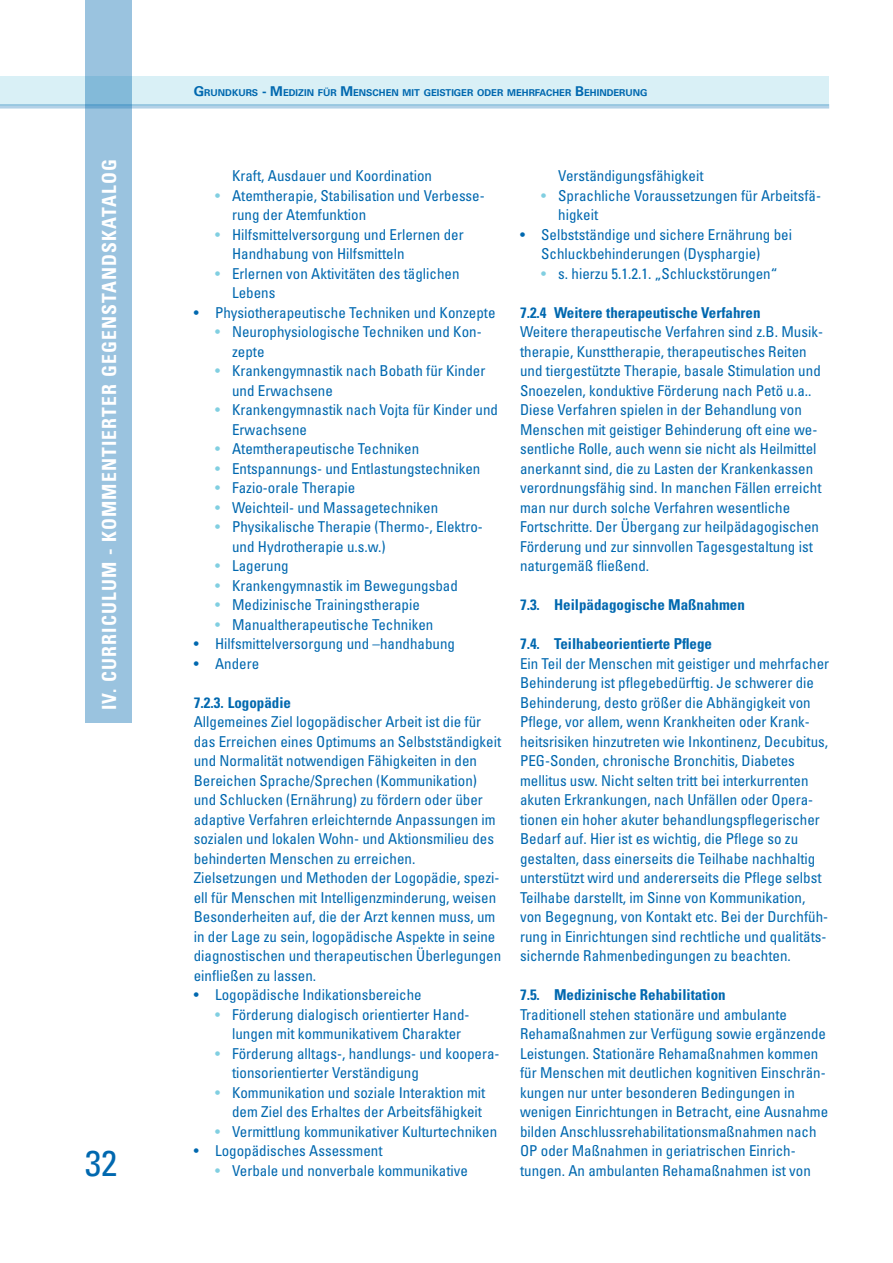
<style>
.page{position:relative;width:893px;height:1263px;background:#fff}
.page>*{position:absolute;margin:0;border:0;box-sizing:border-box;transform-origin:0 0}
.t1{font:condensed 36px "Univers";color:#0068af}
.t2{font:700 condensed 19.5px "Univers";letter-spacing:.06em;color:#fff}
.t3{font:condensed 15px/19.5px "Univers";color:#0068af}
.t4{font:700 condensed 15px "Univers";color:#0068af}
.t5{font:700 9.45px "Univers";color:#0068af}
.s1{font-size:13.5px}
.s2{color:#81cfe1}
</style>
<div class="page">
<div style="left:0;top:77px;width:829px;height:29px;background:#d9f0f6"></div>
<svg style="left:0;top:104px;width:829px;height:5px;background:#afd1e6"></svg>
<div style="left:85px;top:0;width:47px;height:723px;background:#9ac3df"></div>
<h2 class="t2" style="left:97px;top:710px;width:550px;rotate:-90deg">IV. Curriculum - Kommentierter Gegenstandskatalog</h2>
<h1 class="t1" style="left:85px;top:1140px;width:33px">32</h1>
<p class="t5" style="left:194px;top:88px;width:454px"><span class="s1">G</span>RUNDKURS <span class="s1">- M</span>EDIZIN FÜR <span class="s1">M</span>ENSCHEN MIT GEISTIGER ODER MEHRFACHER <span class="s1">B</span>EHINDERUNG</p>
<p class="t3" style="left:232px;top:166px;width:201px">Kraft, Ausdauer und Koordination</p>
<p class="t3" style="left:232px;top:185px;width:254px;text-indent:-17px"><span class="s2">•</span> Atemtherapie, Stabilisation und Verbesse&shy;rung der Atemfunktion</p>
<p class="t3" style="left:232px;top:224px;width:233px;text-indent:-17px"><span class="s2">•</span> Hilfsmittelversorgung und Erlernen der<br>Handhabung von Hilfsmitteln</p>
<p class="t3" style="left:232px;top:263px;width:229px;text-indent:-17px"><span class="s2">•</span> Erlernen von Aktivitäten des täglichen<br>Lebens</p>
<p class="t3" style="left:194px;top:302px;width:303px">• Physiotherapeutische Techniken und Konzepte</p>
<p class="t3" style="left:232px;top:322px;width:251px;text-indent:-17px"><span class="s2">•</span> Neurophysiologische Techniken und Kon&shy;zepte</p>
<p class="t3" style="left:232px;top:361px;width:255px;text-indent:-17px"><span class="s2">•</span> Krankengymnastik nach Bobath für Kinder und Erwachsene</p>
<p class="t3" style="left:232px;top:400px;width:268px;text-indent:-17px"><span class="s2">•</span> Krankengymnastik nach Vojta für Kinder und<br>Erwachsene</p>
<p class="t3" style="left:215px;top:439px;width:206px"><span class="s2">•</span> Atemtherapeutische Techniken</p>
<p class="t3" style="left:215px;top:458px;width:267px"><span class="s2">•</span> Entspannungs- und Entlastungstechniken</p>
<p class="t3" style="left:215px;top:478px;width:142px"><span class="s2">•</span> Fazio-orale Therapie</p>
<p class="t3" style="left:215px;top:497px;width:225px"><span class="s2">•</span> Weichteil- und Massagetechniken</p>
<p class="t3" style="left:232px;top:517px;width:252px;text-indent:-17px"><span class="s2">•</span> Physikalische Therapie (Thermo-, Elektro&shy;und Hydrotherapie u.s.w.)</p>
<p class="t3" style="left:215px;top:556px;width:75px"><span class="s2">•</span> Lagerung</p>
<p class="t3" style="left:215px;top:575px;width:244px"><span class="s2">•</span> Krankengymnastik im Bewegungsbad</p>
<p class="t3" style="left:215px;top:595px;width:206px"><span class="s2">•</span> Medizinische Trainingstherapie</p>
<p class="t3" style="left:215px;top:614px;width:220px"><span class="s2">•</span> Manualtherapeutische Techniken</p>
<p class="t3" style="left:194px;top:634px;width:263px">• Hilfsmittelversorgung und –handhabung</p>
<p class="t3" style="left:194px;top:653px;width:67px">• Andere</p>
<p class="t4" style="left:194px;top:693px;width:99px">7.2.3. Logopädie</p>
<p class="t3" style="left:194px;top:712px;width:309px">Allgemeines Ziel logopädischer Arbeit ist die für das Erreichen eines Optimums an Selbstständigkeit und Normalität notwendigen Fähigkeiten in den Bereichen Sprache/Sprechen (Kommunikation) und Schlucken (Ernährung) zu fördern oder über adaptive Verfahren erleichternde Anpassungen im sozialen und lokalen Wohn- und Aktionsmilieu des behinderten Menschen zu erreichen.<br>Zielsetzungen und Methoden der Logopädie, spezi&shy;ell für Menschen mit Intelligenzminderung, weisen Besonderheiten auf, die der Arzt kennen muss, um in der Lage zu sein, logopädische Aspekte in seine diagnostischen und therapeutischen Überlegungen einfließen zu lassen.</p>
<p class="t3" style="left:194px;top:985px;width:229px">• Logopädische Indikationsbereiche</p>
<p class="t3" style="left:215px;top:1004px;width:256px;text-align:center"><span class="s2">•</span> Förderung dialogisch orientierter Hand&shy;lungen mit kommunikativem Charakter</p>
<p class="t3" style="left:232px;top:1043px;width:269px;text-indent:-17px"><span class="s2">•</span> Förderung alltags-, handlungs- und koopera&shy;tionsorientierter Verständigung</p>
<p class="t3" style="left:215px;top:1082px;width:272px;text-align:right"><span class="s2">•</span> Kommunikation und soziale Interaktion mit dem Ziel des Erhaltes der Arbeitsfähigkeit</p>
<p class="t3" style="left:215px;top:1121px;width:284px"><span class="s2">•</span> Vermittlung kommunikativer Kulturtechniken</p>
<p class="t3" style="left:194px;top:1141px;width:190px">• Logopädisches Assessment</p>
<p class="t3" style="left:215px;top:1160px;width:255px"><span class="s2">•</span> Verbale und nonverbale kommunikative</p>
<p class="t3" style="left:558px;top:166px;width:147px">Verständigungsfähigkeit</p>
<p class="t3" style="left:558px;top:185px;width:264px;text-indent:-17px"><span class="s2">•</span> Sprachliche Voraussetzungen für Arbeitsfä&shy;higkeit</p>
<p class="t3" style="left:541px;top:224px;width:252px;text-indent:-21px">• Selbstständige und sichere Ernährung bei<br>Schluckbehinderungen (Dysphargie)</p>
<p class="t3" style="left:541px;top:263px;width:238px"><span class="s2">•</span> s. hierzu 5.1.2.1. „Schluckstörungen“</p>
<p class="t4" style="left:520px;top:303px;width:242px">7.2.4 Weitere therapeutische Verfahren</p>
<p class="t3" style="left:520px;top:322px;width:305px">Weitere therapeutische Verfahren sind z.B. Musik&shy;therapie, Kunsttherapie, therapeutisches Reiten und tiergestützte Therapie, basale Stimulation und Snoezelen, konduktive Förderung nach Petö u.a..<br>Diese Verfahren spielen in der Behandlung von Menschen mit geistiger Behinderung oft eine we&shy;sentliche Rolle, auch wenn sie nicht als Heilmittel anerkannt sind, die zu Lasten der Krankenkassen verordnungsfähig sind. In manchen Fällen erreicht man nur durch solche Verfahren wesentliche Fortschritte. Der Übergang zur heilpädagogischen Förderung und zur sinnvollen Tagesgestaltung ist naturgemäß fließend.</p>
<p class="t4" style="left:520px;top:596px;width:226px">7.3. Heilpädagogische Maßnahmen</p>
<p class="t4" style="left:520px;top:635px;width:194px">7.4. Teilhabeorientierte Pflege</p>
<p class="t3" style="left:520px;top:653px;width:311px">Ein Teil der Menschen mit geistiger und mehrfacher Behinderung ist pflegebedürftig. Je schwerer die Behinderung, desto größer die Abhängigkeit von Pflege, vor allem, wenn Krankheiten oder Krank&shy;heitsrisiken hinzutreten wie Inkontinenz, Decubitus, PEG-Sonden, chronische Bronchitis, Diabetes mellitus usw. Nicht selten tritt bei interkurrenten akuten Erkrankungen, nach Unfällen oder Opera&shy;tionen ein hoher akuter behandlungspflegerischer Bedarf auf. Hier ist es wichtig, die Pflege so zu gestalten, dass einerseits die Teilhabe nachhaltig unterstützt wird und andererseits die Pflege selbst Teilhabe darstellt, im Sinne von Kommunikation, von Begegnung, von Kontakt etc. Bei der Durchfüh&shy;rung in Einrichtungen sind rechtliche und qualitäts&shy;sichernde Rahmenbedingungen zu beachten.</p>
<p class="t4" style="left:520px;top:986px;width:207px">7.5. Medizinische Rehabilitation</p>
<p class="t3" style="left:520px;top:1004px;width:310px">Traditionell stehen stationäre und ambulante Rehamaßnahmen zur Verfügung sowie ergänzende Leistungen. Stationäre Rehamaßnahmen kommen für Menschen mit deutlichen kognitiven Einschrän&shy;kungen nur unter besonderen Bedingungen in wenigen Einrichtungen in Betracht, eine Ausnahme bilden Anschlussrehabilitationsmaßnahmen nach OP oder Maßnahmen in geriatrischen Einrich&shy;tungen. An ambulanten Rehamaßnahmen ist von</p>
</div>
